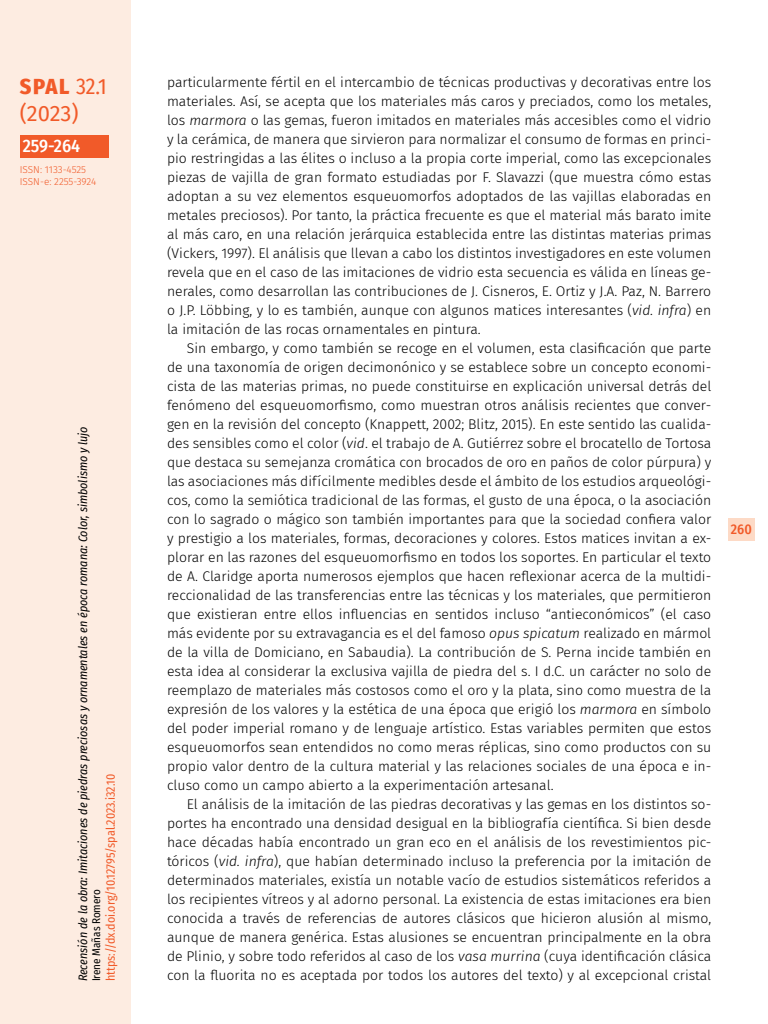
<style>
.page{position:relative;width:768px;height:1024px;background:#fff}
.page>*{position:absolute;margin:0;border:0;box-sizing:border-box;transform-origin:0 0}
.t1{font:800 22px "Fira Sans Condensed";color:#f15a29}
.t2{font:22px "Fira Sans";color:#f15a29}
.t3{font:500 18px "Fira Sans Condensed";color:#fff}
._00_bsc{font:300 14px/19px "Fira Sans";color:#000;text-align:justify}
.t4{font:500 14px "Fira Sans Condensed";color:#f15a29}
.t5{font:italic 12px "Fira Sans Condensed";color:#000}
.t6{font:12px "Fira Sans Condensed";color:#f15a29}
.t7{font:11px "Fira Sans Condensed";color:#000}
.t8{font:300 10px/12px "Fira Sans";letter-spacing:-.005em;color:#f15a29}
.s1{font-weight:400}
.s2{font-style:italic}
</style>
<div class="page">
<div style="left:728px;top:518px;width:27px;height:23px;background:#fddac6"></div>
<div style="left:0;top:0;width:130px;height:1024px;background:#fdece1"></div>
<div style="left:20px;top:135px;width:89px;height:23px;background:#f15a29"></div>
<h1 class="t1" style="left:20px;top:68px;width:88px">SPAL <span class="s1">32.1</span></h1>
<h1 class="t2" style="left:20px;top:96px;width:60px">(2023)</h1>
<p class="t3" style="left:23px;top:132px;width:59px">259-264</p>
<p class="t8" style="left:20px;top:164px;width:78px">ISSN: 1133-4525<br>ISSN-e: 2255-3924</p>
<p class="t5" style="left:74px;top:981px;width:557px;rotate:-90deg">Recensión de la obra: Imitaciones de piedras preciosas y ornamentales en época romana: Color, simbolismo y lujo</p>
<p class="t6" style="left:101px;top:981px;width:209px;rotate:-90deg">https://dx.doi.org/10.12795/spal.2023.i32.10</p>
<p class="t7" style="left:88px;top:981px;width:94px;rotate:-90deg">Irene Mañas Romero</p>
<p class="_00_bsc" style="left:167px;top:72px;width:546px">particularmente fértil en el intercambio de técnicas productivas y decorativas entre los materiales. Así, se acepta que los materiales más caros y preciados, como los metales, los <span class="s2">marmora</span> o las gemas, fueron imitados en materiales más accesibles como el vidrio y la cerámica, de manera que sirvieron para normalizar el consumo de formas en princi&shy;pio restringidas a las élites o incluso a la propia corte imperial, como las excepcionales piezas de vajilla de gran formato estudiadas por F. Slavazzi (que muestra cómo estas adoptan a su vez elementos esqueuomorfos adoptados de las vajillas elaboradas en metales preciosos). Por tanto, la práctica frecuente es que el material más barato imite al más caro, en una relación jerárquica establecida entre las distintas materias primas (Vickers, 1997). El análisis que llevan a cabo los distintos investigadores en este volumen revela que en el caso de las imitaciones de vidrio esta secuencia es válida en líneas ge&shy;nerales, como desarrollan las contribuciones de J. Cisneros, E. Ortiz y J.A. Paz, N. Barrero o J.P. Löbbing, y lo es también, aunque con algunos matices interesantes (<span class="s2">vid. infra</span>) en la imitación de las rocas ornamentales en pintura.</p>
<p class="_00_bsc" style="left:167px;top:338px;width:546px;text-indent:20px">Sin embargo, y como también se recoge en el volumen, esta clasificación que parte de una taxonomía de origen decimonónico y se establece sobre un concepto economi&shy;cista de las materias primas, no puede constituirse en explicación universal detrás del fenómeno del esqueuomorfismo, como muestran otros análisis recientes que conver&shy;gen en la revisión del concepto (Knappett, 2002; Blitz, 2015). En este sentido las cualida&shy;des sensibles como el color (<span class="s2">vid</span>. el trabajo de A. Gutiérrez sobre el brocatello de Tortosa que destaca su semejanza cromática con brocados de oro en paños de color púrpura) y las asociaciones más difícilmente medibles desde el ámbito de los estudios arqueológi&shy;cos, como la semiótica tradicional de las formas, el gusto de una época, o la asociación con lo sagrado o mágico son también importantes para que la sociedad confiera valor y prestigio a los materiales, formas, decoraciones y colores. Estos matices invitan a ex&shy;plorar en las razones del esqueuomorfismo en todos los soportes. En particular el texto de A. Claridge aporta numerosos ejemplos que hacen reflexionar acerca de la multidi&shy;reccionalidad de las transferencias entre las técnicas y los materiales, que permitieron que existieran entre ellos influencias en sentidos incluso “antieconómicos” (el caso más evidente por su extravagancia es el del famoso <span class="s2">opus spicatum</span> realizado en mármol de la villa de Domiciano, en Sabaudia). La contribución de S. Perna incide también en esta idea al considerar la exclusiva vajilla de piedra del s. I d.C. un carácter no solo de reemplazo de materiales más costosos como el oro y la plata, sino como muestra de la expresión de los valores y la estética de una época que erigió los <span class="s2">marmora</span> en símbolo del poder imperial romano y de lenguaje artístico. Estas variables permiten que estos esqueuomorfos sean entendidos no como meras réplicas, sino como productos con su propio valor dentro de la cultura material y las relaciones sociales de una época e in&shy;cluso como un campo abierto a la experimentación artesanal.</p>
<p class="_00_bsc" style="left:167px;top:794px;width:546px;text-indent:20px">El análisis de la imitación de las piedras decorativas y las gemas en los distintos so&shy;portes ha encontrado una densidad desigual en la bibliografía científica. Si bien desde hace décadas había encontrado un gran eco en el análisis de los revestimientos pic&shy;tóricos (<span class="s2">vid. infra</span>), que habían determinado incluso la preferencia por la imitación de determinados materiales, existía un notable vacío de estudios sistemáticos referidos a los recipientes vítreos y al adorno personal. La existencia de estas imitaciones era bien conocida a través de referencias de autores clásicos que hicieron alusión al mismo, aunque de manera genérica. Estas alusiones se encuentran principalmente en la obra de Plinio, y sobre todo referidos al caso de los <span class="s2">vasa murrina</span> (cuya identificación clásica con la fluorita no es aceptada por todos los autores del texto) y al excepcional cristal</p>
<p class="t4" style="left:731px;top:518px;width:22px">260</p>
</div>
